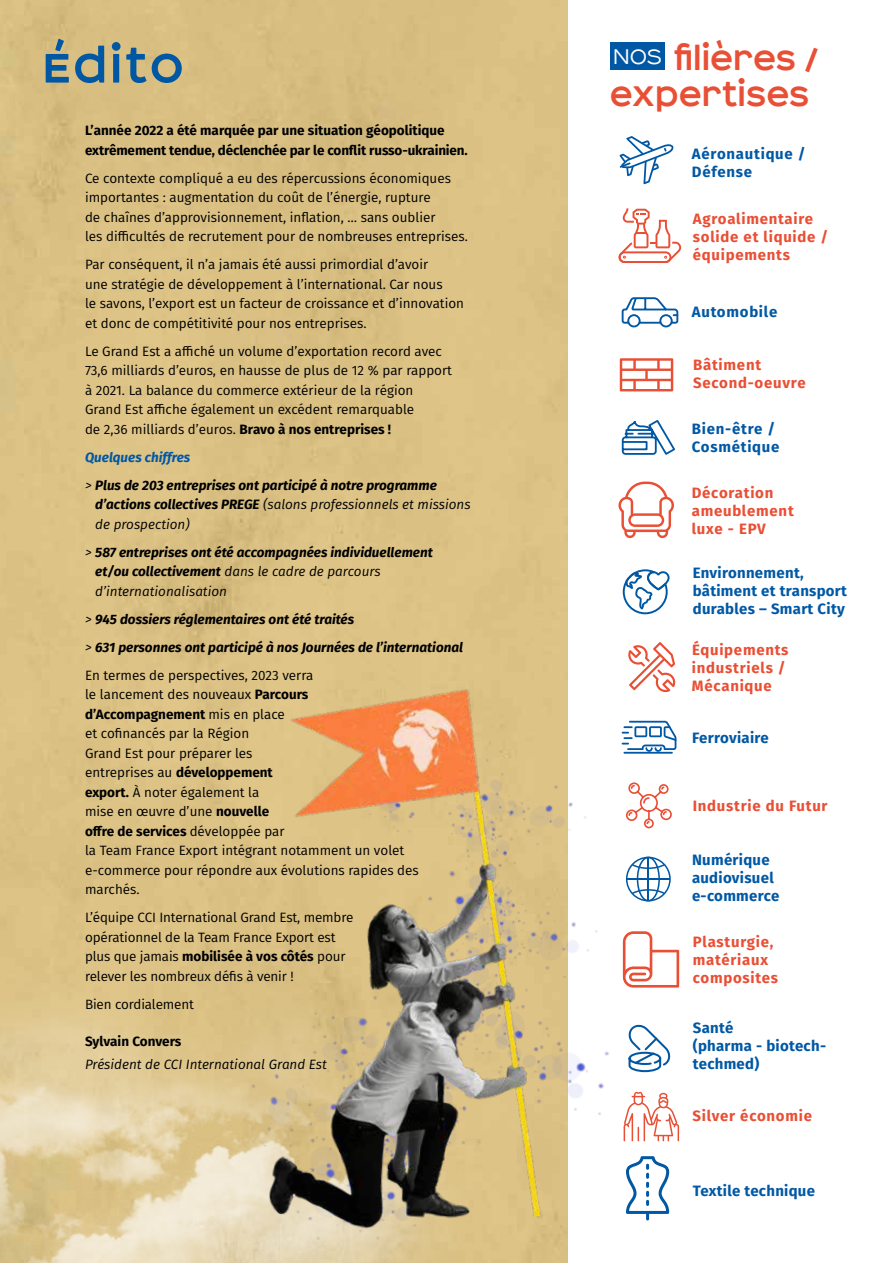
<style>
.page{position:relative;width:893px;height:1263px;background:#fff}
.page>*{position:absolute;margin:0;border:0;box-sizing:border-box;transform-origin:0 0}
.t1{font:700 52.5px "Affect";letter-spacing:.045em;color:#0058a5}
.t2{font:700 36px/36px "Affect";color:#e94f35}
.t3{font:700 15px/18px "Fira Sans";letter-spacing:.05em;color:#e94f35}
.t4{font:700 15px/18px "Fira Sans";letter-spacing:.02em;color:#0058a5}
.t5{font:700 15px/18px "Fira Sans";letter-spacing:.05em;color:#0058a5}
.t6{font:13.5px/19.5px "Fira Sans";color:#000}
.t7{font:italic 700 13.5px/28px "Fira Sans";color:#000}
.t8{font:700 13.5px/19.5px "Fira Sans";letter-spacing:-.01em;color:#000}
.t9{font:italic 13.5px/19.5px "Fira Sans";color:#000}
.s1{font-weight:700}
.s2{color:#0058a5}
.s3{font-weight:400}
.s4{font-weight:400;font-style:normal}
</style>
<div class="page">
<div style="left:0;top:0;width:567px;height:973px;background:#dac083"></div>
<img style="left:0;top:973px;width:117px;height:290px">
<div style="left:610px;top:43px;width:55px;height:27px;background:#0058a5"></div>
<svg style="left:621px;top:420px;width:54px;height:35px"></svg>
<svg style="left:619px;top:136px;width:55px;height:48px"></svg>
<svg style="left:621px;top:297px;width:58px;height:31px"></svg>
<svg style="left:620px;top:358px;width:53px;height:33px"></svg>
<svg style="left:618px;top:482px;width:56px;height:56px"></svg>
<svg style="left:623px;top:569px;width:47px;height:18px"></svg>
<svg style="left:619px;top:208px;width:62px;height:55px"></svg>
<img style="left:117px;top:587px;width:563px;height:676px">
<h1 class="t1" style="left:43px;top:31px;width:143px">Édito</h1>
<p class="t8" style="left:85px;top:120px;width:384px">L’année 2022 a été marquée par une situation géopolitique extrêmement tendue, déclenchée par le conflit russo-ukrainien.</p>
<p class="t6" style="left:85px;top:168px;width:384px">Ce contexte compliqué a eu des répercussions économiques importantes : augmentation du coût de l’énergie, rupture<br>de chaînes d’approvisionnement, inflation, … sans oublier<br>les difficultés de recrutement pour de nombreuses entreprises.</p>
<p class="t6" style="left:85px;top:254px;width:381px">Par conséquent, il n’a jamais été aussi primordial d’avoir<br>une stratégie de développement à l’international. Car nous<br>le savons, l’export est un facteur de croissance et d’innovation et donc de compétitivité pour nos entreprises.</p>
<p class="t6" style="left:85px;top:341px;width:368px">Le Grand Est a affiché un volume d’exportation record avec 73,6 milliards d’euros, en hausse de plus de 12 % par rapport à 2021. La balance du commerce extérieur de la région Grand Est affiche également un excédent remarquable<br>de 2,36 milliards d’euros. <span class="s1">Bravo à nos entreprises !</span></p>
<p class="t7" style="left:85px;top:442px;width:353px"><span class="s2">Quelques chiffres<br></span><span class="s3">&gt;</span> Plus de 203 entreprises ont participé à notre programme</p>
<p class="t9" style="left:95px;top:494px;width:377px"><span class="s1">d’actions collectives PREGE</span> (salons professionnels et missions de prospection)</p>
<p class="t7" style="left:95px;top:541px;width:339px;line-height:19.5px;text-indent:-10px"><span class="s3">&gt;</span> 587 entreprises ont été accompagnées individuellement et/ou collectivement <span class="s3">dans le cadre de parcours d’internationalisation</span></p>
<p class="t7" style="left:85px;top:604px;width:379px"><span class="s3">&gt;</span> 945 dossiers réglementaires ont été traités<br><span class="s3">&gt;</span> 631 personnes ont participé à nos Journées de l’international<br><span class="s4">En termes de perspectives, 2023 verra</span></p>
<p class="t6" style="left:85px;top:684px;width:335px">le lancement des nouveaux <span class="s1">Parcours d’Accompagnement</span> mis en place<br>et cofinancés par la Région<br>Grand Est pour préparer les<br>entreprises au <span class="s1">développement<br>export.</span> À noter également la<br>mise en œuvre d’une <span class="s1">nouvelle<br>offre de services</span> développée par<br>la Team France Export intégrant notamment un volet e-commerce pour répondre aux évolutions rapides des marchés.</p>
<p class="t6" style="left:85px;top:907px;width:270px">L’équipe CCI International Grand Est, membre opérationnel de la Team France Export est plus que jamais <span class="s1">mobilisée à vos côtés</span> pour relever les nombreux défis à venir !</p>
<p class="t6" style="left:85px;top:994px;width:110px">Bien cordialement</p>
<p class="t8" style="left:85px;top:1031px;width:98px">Sylvain Convers</p>
<p class="t9" style="left:85px;top:1054px;width:243px">Président de CCI International Grand Est</p>
<h2 class="t2" style="left:610px;top:40px;width:210px"><sup>Nos</sup> filières / expertises</h2>
<p class="t5" style="left:692px;top:143px;width:115px">Aéronautique /<br>Défense</p>
<p class="t3" style="left:693px;top:209px;width:137px">Agroalimentaire solide et liquide / équipements</p>
<p class="t5" style="left:692px;top:301px;width:87px">Automobile</p>
<p class="t3" style="left:693px;top:355px;width:114px">Bâtiment<br>Second-oeuvre</p>
<p class="t5" style="left:692px;top:419px;width:89px">Bien-être /<br>Cosmétique</p>
<p class="t3" style="left:692px;top:483px;width:104px">Décoration ameublement luxe - EPV</p>
<p class="t4" style="left:693px;top:563px;width:156px">Environnement, bâtiment et transport durables – Smart City</p>
<p class="t3" style="left:692px;top:640px;width:98px">Équipements industriels /<br>Mécanique</p>
<p class="t4" style="left:692px;top:728px;width:78px">Ferroviaire</p>
<p class="t3" style="left:693px;top:796px;width:136px">Industrie du Futur</p>
<p class="t4" style="left:692px;top:850px;width:89px">Numérique audiovisuel e-commerce</p>
<p class="t3" style="left:693px;top:932px;width:87px">Plasturgie, matériaux composites</p>
<p class="t4" style="left:693px;top:1018px;width:135px">Santé<br>(pharma - biotech&shy;techmed)</p>
<p class="t3" style="left:692px;top:1105px;width:121px">Silver économie</p>
<p class="t4" style="left:693px;top:1181px;width:124px">Textile technique</p>
</div>
